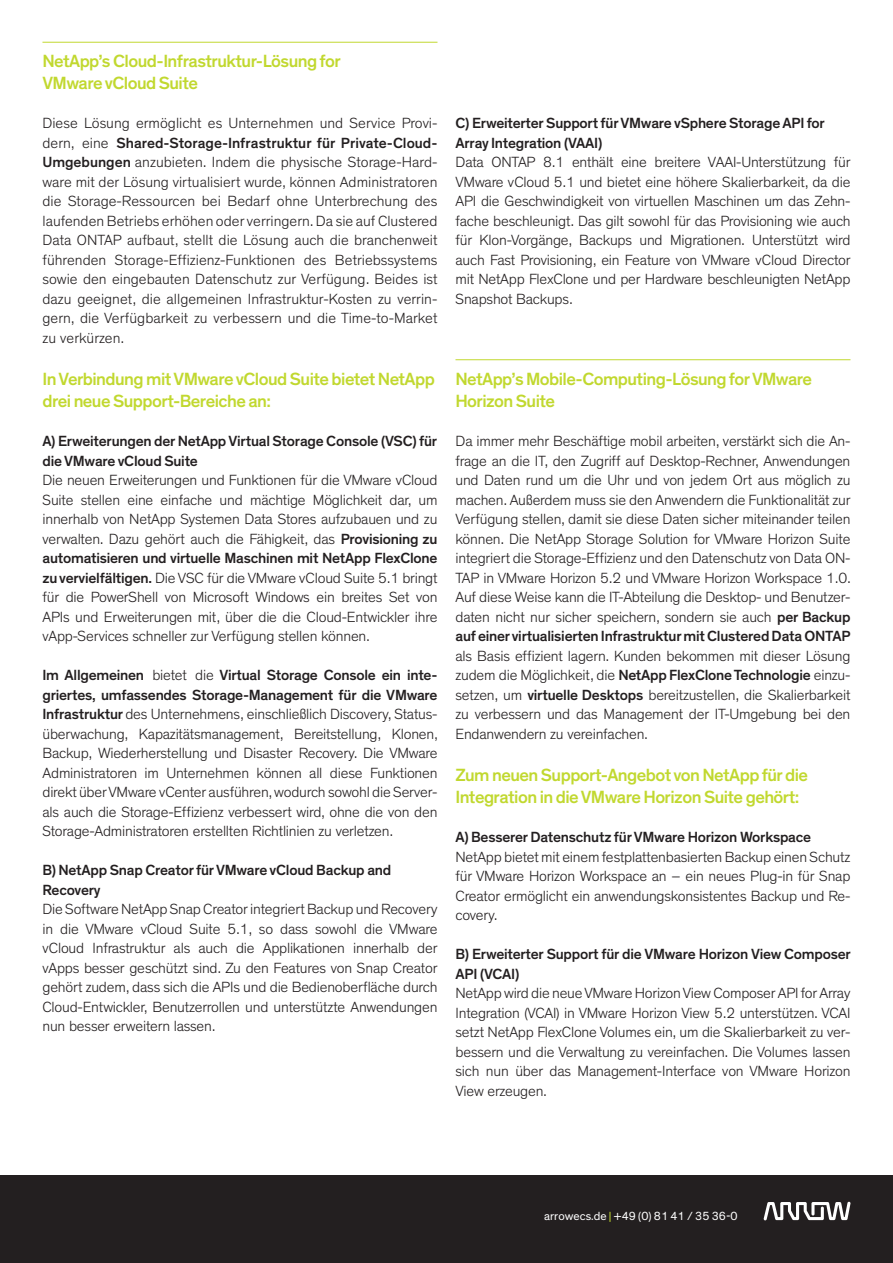
<style>
.page{position:relative;width:893px;height:1263px;background:#fff}
.page>*{position:absolute;margin:0;border:0;box-sizing:border-box;transform-origin:0 0}
.t1{font:500 18px/22.5px "Theinhardt";letter-spacing:-.03em;color:#c1d82f}
.t2{font:300 15px/19.5px "Theinhardt";letter-spacing:-.015em;color:#231f20;text-align:justify}
.t3{font:500 15px/19.5px "Theinhardt";letter-spacing:-.015em;color:#231f20}
.t4{font:12px "Theinhardt";color:#fff}
.s1{font-weight:500}
.s2{color:#c1d82f}
</style>
<div class="page">
<div style="left:0;top:1175px;width:893px;height:88px;background:#231f20"></div>
<svg style="left:764px;top:1202px;width:86px;height:18px"></svg>
<hr style="left:42px;top:42px;width:395px;height:1px;background:#c1d82f">
<hr style="left:455px;top:359px;width:395px;height:1px;background:#c1d82f">
<p class="t1" style="left:42px;top:51px;width:300px">NetApp’s Cloud-Infrastruktur-Lösung for<br>VMware vCloud Suite</p>
<p class="t2" style="left:42px;top:114px;width:397px">Diese Lösung ermöglicht es Unternehmen und Service Provi&shy;dern, eine <span class="s1">Shared-Storage-Infrastruktur für Private-Cloud-Umgebungen</span> anzubieten. Indem die physische Storage-Hard&shy;ware mit der Lösung virtualisiert wurde, können Administratoren die Storage-Ressourcen bei Bedarf ohne Unterbrechung des laufenden Betriebs erhöhen oder verringern. Da sie auf Clustered Data ONTAP aufbaut, stellt die Lösung auch die branchenweit führenden Storage-Effizienz-Funktionen des Betriebssystems sowie den eingebauten Datenschutz zur Verfügung. Beides ist dazu geeignet, die allgemeinen Infrastruktur-Kosten zu verrin&shy;gern, die Verfügbarkeit zu verbessern und die Time-to-Market zu verkürzen.</p>
<p class="t1" style="left:42px;top:369px;width:394px">In Verbindung mit VMware vCloud Suite bietet NetApp drei neue Support-Bereiche an:</p>
<p class="t3" style="left:42px;top:432px;width:396px">A) Erweiterungen der NetApp Virtual Storage Console (VSC) für die VMware vCloud Suite</p>
<p class="t2" style="left:42px;top:471px;width:396px">Die neuen Erweiterungen und Funktionen für die VMware vCloud Suite stellen eine einfache und mächtige Möglichkeit dar, um innerhalb von NetApp Systemen Data Stores aufzubauen und zu verwalten. Dazu gehört auch die Fähigkeit, das <span class="s1">Provisioning zu automatisieren und virtuelle Maschinen mit NetApp FlexClone zu vervielfältigen.</span> Die VSC für die VMware vCloud Suite 5.1 bringt für die PowerShell von Microsoft Windows ein breites Set von APIs und Erweiterungen mit, über die die Cloud-Entwickler ihre vApp-Services schneller zur Verfügung stellen können.</p>
<p class="t2" style="left:42px;top:666px;width:397px"><span class="s1">Im Allgemeinen</span> bietet die <span class="s1">Virtual Storage Console ein inte&shy;griertes, umfassendes Storage-Management für die VMware Infrastruktur</span> des Unternehmens, einschließlich Discovery, Status&shy;überwachung, Kapazitätsmanagement, Bereitstellung, Klonen, Backup, Wiederherstellung und Disaster Recovery. Die VMware Administratoren im Unternehmen können all diese Funktionen direkt über VMware vCenter ausführen, wodurch sowohl die Server&shy;als auch die Storage-Effizienz verbessert wird, ohne die von den Storage-Administratoren erstellten Richtlinien zu verletzen.</p>
<p class="t3" style="left:42px;top:861px;width:350px">B) NetApp Snap Creator für VMware vCloud Backup and<br>Recovery</p>
<p class="t2" style="left:42px;top:900px;width:396px">Die Software NetApp Snap Creator integriert Backup und Recovery in die VMware vCloud Suite 5.1, so dass sowohl die VMware vCloud Infrastruktur als auch die Applikationen innerhalb der vApps besser geschützt sind. Zu den Features von Snap Creator gehört zudem, dass sich die APIs und die Bedienoberfläche durch Cloud-Entwickler, Benutzerrollen und unterstützte Anwendungen nun besser erweitern lassen.</p>
<p class="t3" style="left:455px;top:114px;width:371px">C) Erweiterter Support für VMware vSphere Storage API for<br>Array Integration (VAAI)</p>
<p class="t2" style="left:455px;top:153px;width:397px">Data ONTAP 8.1 enthält eine breitere VAAI-Unterstützung für VMware vCloud 5.1 und bietet eine höhere Skalierbarkeit, da die API die Geschwindigkeit von virtuellen Maschinen um das Zehn&shy;fache beschleunigt. Das gilt sowohl für das Provisioning wie auch für Klon-Vorgänge, Backups und Migrationen. Unterstützt wird auch Fast Provisioning, ein Feature von VMware vCloud Director mit NetApp FlexClone und per Hardware beschleunigten NetApp Snapshot Backups.</p>
<p class="t1" style="left:455px;top:369px;width:358px">NetApp’s Mobile-Computing-Lösung for VMware<br>Horizon Suite</p>
<p class="t2" style="left:455px;top:432px;width:397px">Da immer mehr Beschäftige mobil arbeiten, verstärkt sich die An&shy;frage an die IT, den Zugriff auf Desktop-Rechner, Anwendungen und Daten rund um die Uhr und von jedem Ort aus möglich zu machen. Außerdem muss sie den Anwendern die Funktionalität zur Verfügung stellen, damit sie diese Daten sicher miteinander teilen können. Die NetApp Storage Solution for VMware Horizon Suite integriert die Storage-Effizienz und den Datenschutz von Data ON-TAP in VMware Horizon 5.2 und VMware Horizon Workspace 1.0.<br>Auf diese Weise kann die IT-Abteilung die Desktop- und Benutzer&shy;daten nicht nur sicher speichern, sondern sie auch <span class="s1">per Backup auf einer virtualisierten Infrastruktur mit Clustered Data ONTAP</span></p>
<p class="t2" style="left:455px;top:647px;width:396px">als Basis effizient lagern. Kunden bekommen mit dieser Lösung zudem die Möglichkeit, die <span class="s1">NetApp FlexClone Technologie</span> einzu&shy;setzen, um <span class="s1">virtuelle Desktops</span> bereitzustellen, die Skalierbarkeit zu verbessern und das Management der IT-Umgebung bei den Endanwendern zu vereinfachen.</p>
<p class="t1" style="left:455px;top:765px;width:354px">Zum neuen Support-Angebot von NetApp für die<br>Integration in die VMware Horizon Suite gehört:</p>
<p class="t3" style="left:455px;top:828px;width:357px">A) Besserer Datenschutz für VMware Horizon Workspace</p>
<p class="t2" style="left:455px;top:848px;width:396px">NetApp bietet mit einem festplattenbasierten Backup einen Schutz für VMware Horizon Workspace an – ein neues Plug-in für Snap Creator ermöglicht ein anwendungskonsistentes Backup und Re&shy;covery.</p>
<p class="t3" style="left:455px;top:945px;width:397px">B) Erweiterter Support für die VMware Horizon View Composer<br>API (VCAI)</p>
<p class="t2" style="left:455px;top:984px;width:397px">NetApp wird die neue VMware Horizon View Composer API for Array Integration (VCAI) in VMware Horizon View 5.2 unterstützen. VCAI setzt NetApp FlexClone Volumes ein, um die Skalierbarkeit zu ver&shy;bessern und die Verwaltung zu vereinfachen. Die Volumes lassen sich nun über das Management-Interface von VMware Horizon View erzeugen.</p>
<p class="t4" style="left:544px;top:1209px;width:195px">arrowecs.de <span class="s2">|</span> +49 (0) 81 41 / 35 36-0</p>
</div>
